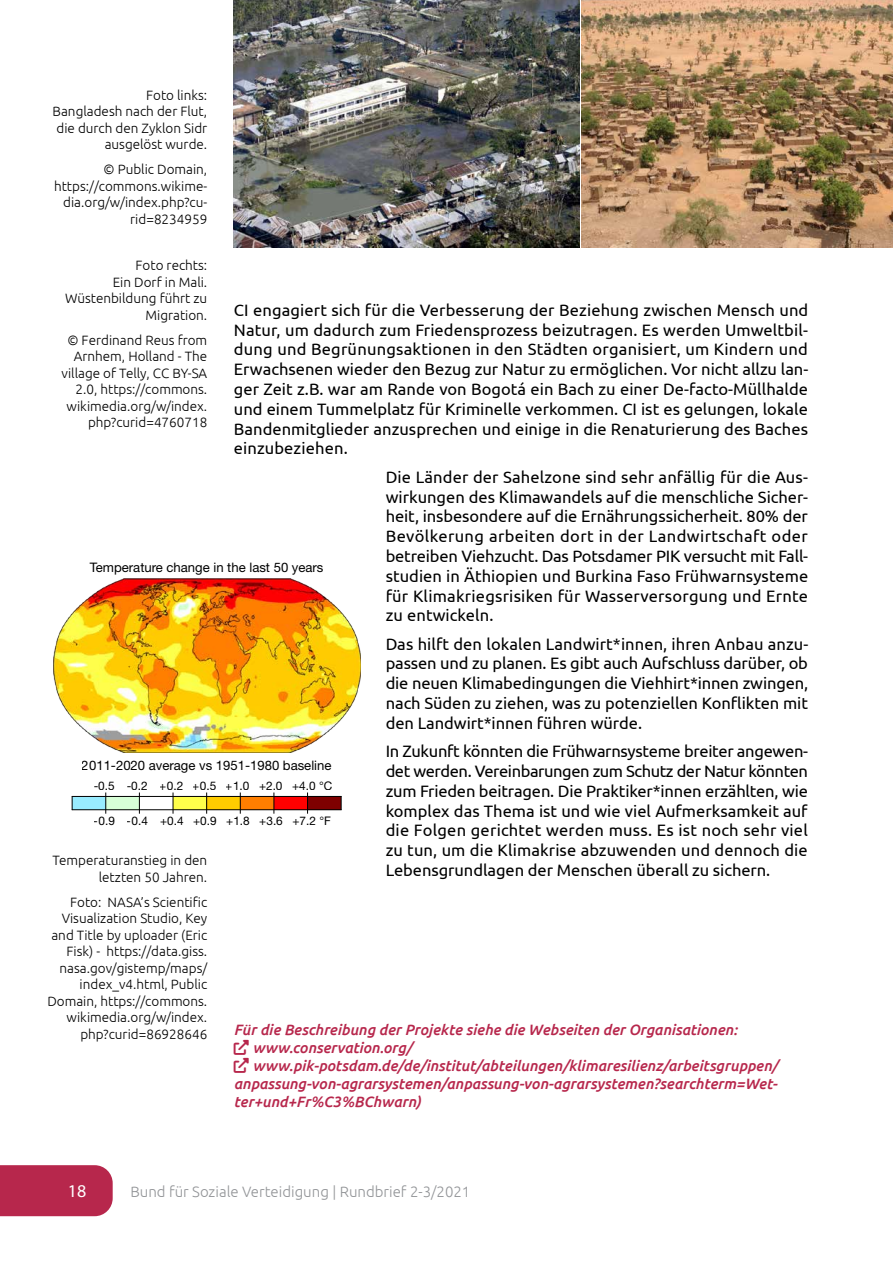
<style>
.page{position:relative;width:893px;height:1263px;background:#fff}
.page>*{position:absolute;margin:0;border:0;box-sizing:border-box;transform-origin:0 0}
.t1{font:18px "Myriad Pro";color:#fff}
.t2{font:16.5px/19.8px "Ubuntu";letter-spacing:-.005em;color:#000;text-align:justify}
.t3{font:italic 500 15px "Ubuntu";color:#b7274c}
.t4{font:300 15px "Ubuntu";color:#939598}
.t5{font:300 13.5px/16.5px "Ubuntu";color:#000;text-align:right}
.t6{font:13.05px "Helvetica Neue";color:#000}
.t7{font:11.85px "Helvetica Neue";color:#000}
</style>
<div class="page">
<div style="left:0;top:1165px;width:113px;height:51px;background:#b7274c"></div>
<hr style="left:892px;top:0;width:1px;height:1263px;background:#dfdddd">
<svg style="left:94px;top:795px;width:33px;height:18px"></svg>
<svg style="left:127px;top:795px;width:33px;height:18px"></svg>
<svg style="left:160px;top:795px;width:33px;height:18px"></svg>
<svg style="left:193px;top:795px;width:33px;height:18px"></svg>
<svg style="left:226px;top:795px;width:33px;height:18px"></svg>
<svg style="left:259px;top:795px;width:33px;height:18px"></svg>
<div style="left:292px;top:795px;width:51px;height:18px;background:linear-gradient(to right,#fefefe,#fff)"></div>
<div style="left:72px;top:796px;width:34px;height:14px;background:#99ecff"></div>
<div style="left:106px;top:796px;width:33px;height:14px;background:#d7ffd7"></div>
<div style="left:139px;top:796px;width:34px;height:14px;background:#fff"></div>
<div style="left:173px;top:796px;width:34px;height:14px;background:#ffff4b"></div>
<div style="left:207px;top:796px;width:33px;height:14px;background:#fc0"></div>
<div style="left:240px;top:796px;width:34px;height:14px;background:#ff7e00"></div>
<div style="left:274px;top:796px;width:34px;height:14px;background:#f00"></div>
<div style="left:308px;top:796px;width:33px;height:14px;background:#7e0000"></div>
<svg style="left:105px;top:792px;width:1px;height:22px"></svg>
<svg style="left:139px;top:792px;width:1px;height:22px"></svg>
<svg style="left:173px;top:792px;width:1px;height:22px"></svg>
<svg style="left:206px;top:792px;width:1px;height:22px"></svg>
<svg style="left:240px;top:792px;width:1px;height:22px"></svg>
<svg style="left:274px;top:792px;width:1px;height:22px"></svg>
<svg style="left:307px;top:792px;width:1px;height:22px"></svg>
<hr style="left:72px;top:796px;width:269px;height:1px;background:#000">
<hr style="left:72px;top:809px;width:269px;height:1px;background:#000">
<svg style="left:72px;top:797px;width:1px;height:13px"></svg>
<svg style="left:341px;top:796px;width:1px;height:14px"></svg>
<img style="left:53px;top:579px;width:307px;height:173px">
<img style="left:581px;top:0;width:312px;height:248px">
<img style="left:234px;top:0;width:345px;height:248px">
<p class="t5" style="left:53px;top:86px;width:156px">Foto links:<br>Bangladesh nach der Flut, die durch den Zyklon Sidr ausgelöst wurde.</p>
<p class="t5" style="left:54px;top:161px;width:155px">© Public Domain, https://commons.wikime&shy;dia.org/w/index.php?cu&shy;rid=8234959</p>
<p class="t5" style="left:65px;top:257px;width:144px">Foto rechts:<br>Ein Dorf in Mali.<br>Wüstenbildung führt zu<br>Migration.</p>
<p class="t5" style="left:62px;top:331px;width:147px">© Ferdinand Reus from<br>Arnhem, Holland - The village of Telly, CC BY-SA<br>2.0, https://commons. wikimedia.org/w/index. php?curid=4760718</p>
<p class="t2" style="left:234px;top:299px;width:576px">CI engagiert sich für die Verbesserung der Beziehung zwischen Mensch und Natur, um dadurch zum Friedensprozess beizutragen. Es werden Umweltbil&shy;dung und Begrünungsaktionen in den Städten organisiert, um Kindern und Erwachsenen wieder den Bezug zur Natur zu ermöglichen. Vor nicht allzu lan&shy;ger Zeit z.B. war am Rande von Bogotá ein Bach zu einer De-facto-Müllhalde und einem Tummelplatz für Kriminelle verkommen. CI ist es gelungen, lokale Bandenmitglieder anzusprechen und einige in die Renaturierung des Baches einzubeziehen.</p>
<p class="t2" style="left:386px;top:466px;width:424px">Die Länder der Sahelzone sind sehr anfällig für die Aus&shy;wirkungen des Klimawandels auf die menschliche Sicher&shy;heit, insbesondere auf die Ernährungssicherheit. 80% der Bevölkerung arbeiten dort in der Landwirtschaft oder betreiben Viehzucht. Das Potsdamer PIK versucht mit Fall&shy;studien in Äthiopien und Burkina Faso Frühwarnsysteme für Klimakriegsrisiken für Wasserversorgung und Ernte zu entwickeln.</p>
<p class="t2" style="left:386px;top:633px;width:424px">Das hilft den lokalen Landwirt*innen, ihren Anbau anzu&shy;passen und zu planen. Es gibt auch Aufschluss darüber, ob die neuen Klimabedingungen die Viehhirt*innen zwingen, nach Süden zu ziehen, was zu potenziellen Konflikten mit den Landwirt*innen führen würde.</p>
<p class="t2" style="left:386px;top:741px;width:424px">In Zukunft könnten die Frühwarnsysteme breiter angewen&shy;det werden. Vereinbarungen zum Schutz der Natur könnten zum Frieden beitragen. Die Praktiker*innen erzählten, wie komplex das Thema ist und wie viel Aufmerksamkeit auf die Folgen gerichtet werden muss. Es ist noch sehr viel zu tun, um die Klimakrise abzuwenden und dennoch die Lebensgrundlagen der Menschen überall zu sichern.</p>
<p class="t6" style="left:90px;top:560px;width:235px">Temperature change in the last 50 years</p>
<p class="t6" style="left:82px;top:757px;width:251px">2011-2020 average vs 1951-1980 baseline</p>
<p class="t7" style="left:94px;top:778px;width:240px">-0.5 -0.2 +0.2 +0.5 +1.0 +2.0 +4.0 °C</p>
<p class="t7" style="left:94px;top:814px;width:238px">-0.9 -0.4 +0.4 +0.9 +1.8 +3.6 +7.2 °F</p>
<p class="t5" style="left:52px;top:852px;width:156px">Temperaturanstieg in den letzten 50 Jahren.</p>
<p class="t5" style="left:47px;top:893px;width:161px">Foto: NASA’s Scientific<br>Visualization Studio, Key and Title by uploader (Eric<br>Fisk) - https://data.giss. nasa.gov/gistemp/maps/ index_v4.html, Public<br>Domain, https://commons. wikimedia.org/w/index. php?curid=86928646</p>
<p class="t3" style="left:234px;top:1020px;width:505px">Für die Beschreibung der Projekte siehe die Webseiten der Organisationen:</p>
<p class="t3" style="left:252px;top:1038px;width:161px">www.conservation.org/</p>
<p class="t3" style="left:252px;top:1056px;width:527px">www.pik-potsdam.de/de/institut/abteilungen/klimaresilienz/arbeitsgruppen/</p>
<p class="t3" style="left:234px;top:1074px;width:545px">anpassung-von-agrarsystemen/anpassung-von-agrarsystemen?searchterm=Wet-</p>
<p class="t3" style="left:234px;top:1092px;width:189px">ter+und+Fr%C3%BChwarn)</p>
<p class="t1" style="left:68px;top:1180px;width:20px">18</p>
<p class="t4" style="left:130px;top:1182px;width:341px">Bund für Soziale Verteidigung | Rundbrief 2-3/2021</p>
</div>
